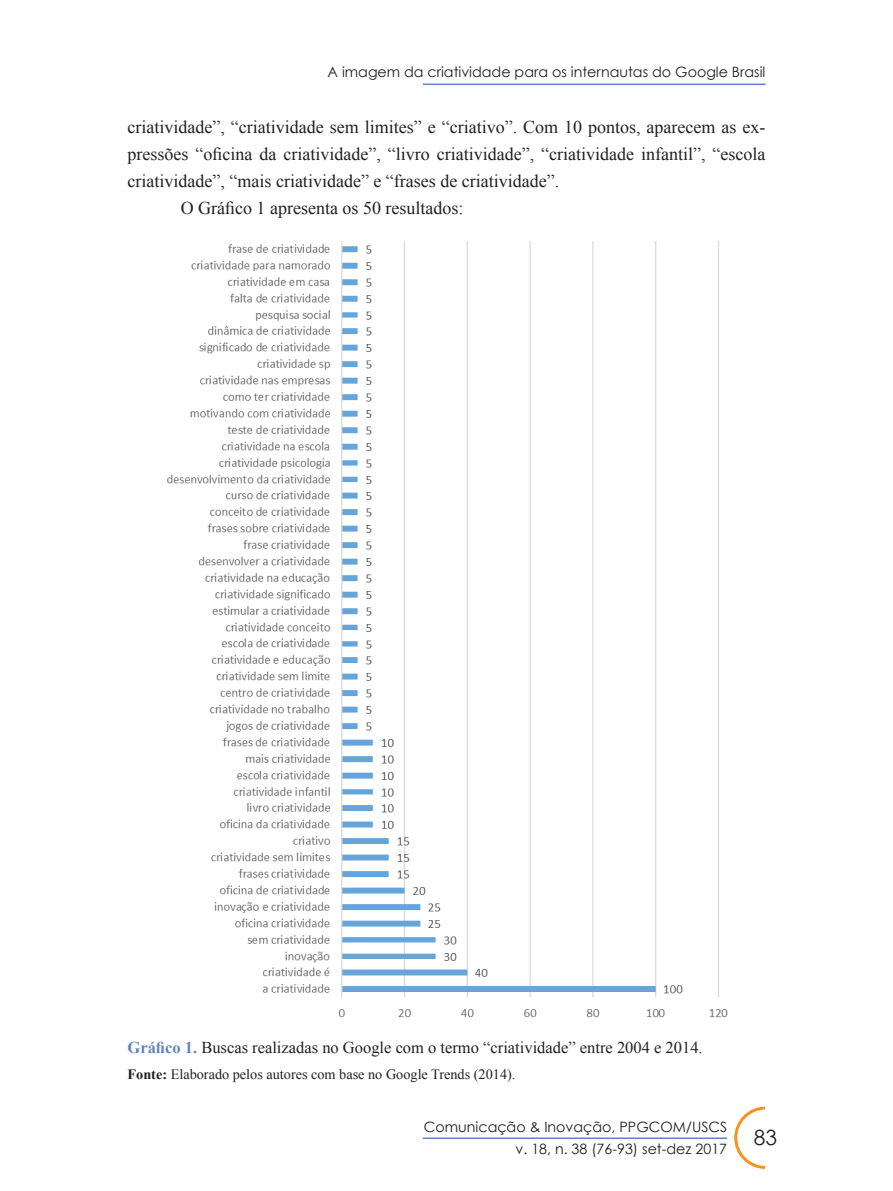
<style>
.page{position:relative;width:893px;height:1191px;background:#fff}
.page>*{position:absolute;margin:0;border:0;box-sizing:border-box;transform-origin:0 0}
.t1{font:21px "Century Gothic";color:#231f20}
.TEXTO{font:18px/27px "Times New Roman";color:#231f20;text-align:justify}
.legenda_figura{font:16.5px "Times New Roman";color:#231f20}
.t2{font:14.25px/22.2px "Century Gothic";color:#231f20;text-align:right}
.fonte{font:14.25px "Times New Roman";color:#231f20}
.s1{font-weight:700;color:#5f83c3}
.s2{font-weight:700}
</style>
<div class="page">
<div style="left:734px;top:1106px;width:62px;height:62px;border:3px solid #f7931d;border-radius:50%"></div>
<div style="left:765px;top:1103px;width:35px;height:70px;background:#fff"></div>
<hr style="left:423px;top:1137px;width:304px;height:2px;background:#5f83c3">
<hr style="left:423px;top:84px;width:342px;height:1px;background:#5f83c3">
<img style="left:167px;top:241px;width:561px;height:777px">
<p class="t2" style="left:328px;top:61px;width:439px">A imagem da criatividade para os internautas do Google Brasil</p>
<p class="TEXTO" style="left:128px;top:113px;width:639px">criatividade”, “criatividade sem limites” e “criativo”. Com 10 pontos, aparecem as ex&shy;pressões “oficina da criatividade”, “livro criatividade”, “criatividade infantil”, “escola criatividade”, “mais criatividade” e “frases de criatividade”.</p>
<p class="TEXTO" style="left:181px;top:194px;width:284px">O Gráfico 1 apresenta os 50 resultados:</p>
<p class="legenda_figura" style="left:128px;top:1036px;width:577px"><span class="s1">Gráfico 1.</span> Buscas realizadas no Google com o termo “criatividade” entre 2004 e 2014.</p>
<p class="fonte" style="left:128px;top:1064px;width:389px"><span class="s2">Fonte:</span> Elaborado pelos autores com base no Google Trends (2014).</p>
<p class="t2" style="left:424px;top:1115px;width:305px">Comunicação &amp; Inovação, PPGCOM/USCS v. 18, n. 38 (76-93) set-dez 2017</p>
<p class="t1" style="left:754px;top:1125px;width:25px">83</p>
</div>
